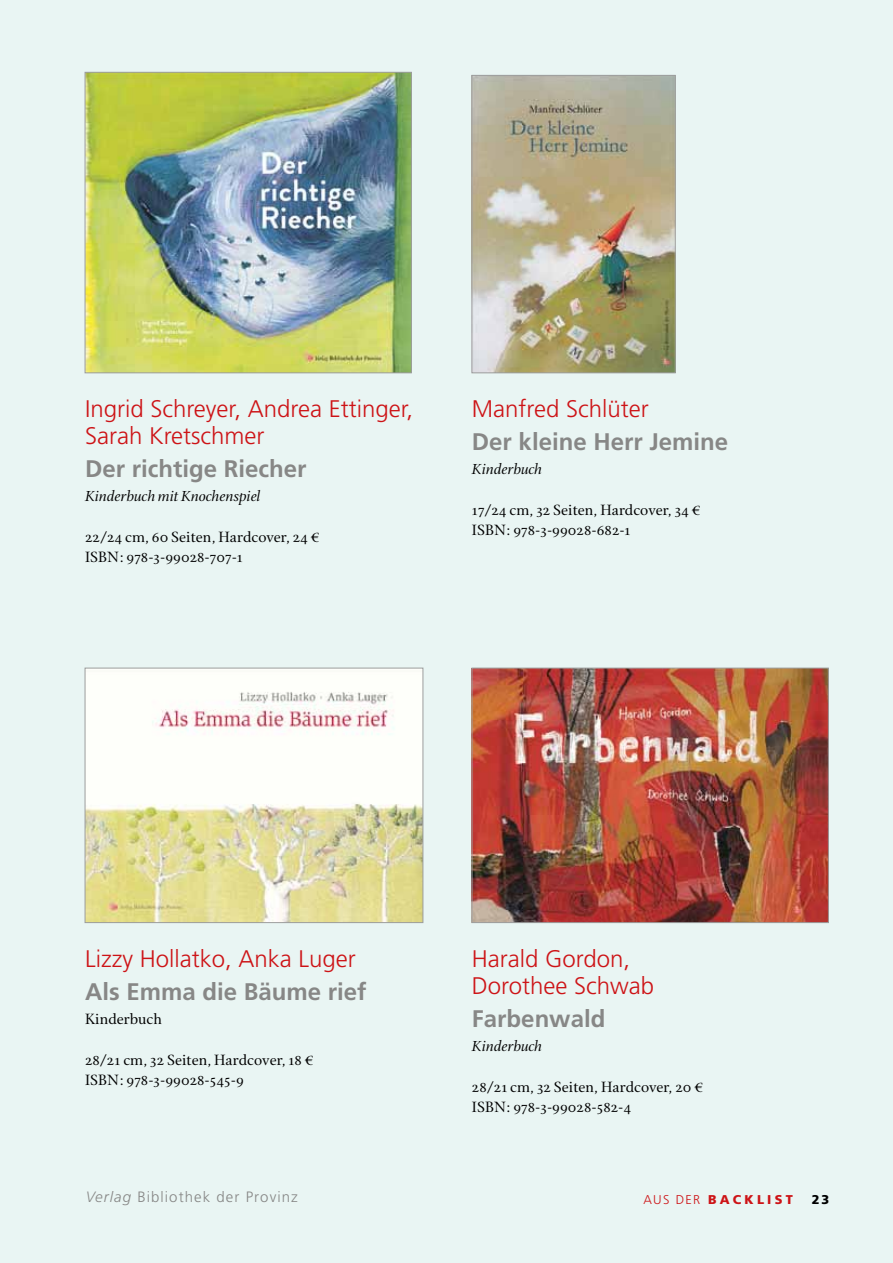
<style>
.page{position:relative;width:893px;height:1263px;background:#e9f5f3}
.page>*{position:absolute;margin:0;border:0;box-sizing:border-box;transform-origin:0 0}
.t1{font:300 24px/27px "Frutiger";color:#cd1316}
.t2{font:700 24px "Frutiger";color:#878786}
.t3{font:15.75px/20.2px "Cycles Eleven";color:#000}
.t4{font:italic 15.75px "Cycles Eleven";letter-spacing:-.005em;color:#000}
.t5{font:300 15px "Frutiger";letter-spacing:.07em;color:#878786}
.t6{font:900 12.75px "Frutiger";letter-spacing:.25em;color:#cd1316}
.t7{font:900 12.75px "Frutiger";color:#000}
.s1{font-style:italic}
.s2{font-weight:300}
</style>
<div class="page">
<img style="left:87px;top:670px;width:334px;height:251px">
<div style="left:85px;top:668px;width:338px;height:255px;border:1px solid #9c9d9d"></div>
<img style="left:87px;top:74px;width:323px;height:297px">
<div style="left:85px;top:72px;width:327px;height:301px;border:1px solid #9c9d9d"></div>
<img style="left:474px;top:670px;width:353px;height:251px">
<div style="left:472px;top:668px;width:357px;height:255px;border:1px solid #9c9d9d"></div>
<img style="left:474px;top:77px;width:199px;height:294px">
<div style="left:472px;top:75px;width:203px;height:298px;border:1px solid #9c9d9d"></div>
<h1 class="t1" style="left:85px;top:395px;width:330px">Ingrid Schreyer, Andrea Ettinger,<br>Sarah Kretschmer</h1>
<h1 class="t2" style="left:85px;top:454px;width:223px">Der richtige Riecher</h1>
<p class="t4" style="left:85px;top:487px;width:177px">Kinderbuch mit Knochenspiel</p>
<p class="t3" style="left:85px;top:527px;width:236px">22/24 cm, 60 Seiten, Hardcover, 24 ¤<br>ISBN: 978-3-99028-707-1</p>
<h1 class="t1" style="left:472px;top:395px;width:178px">Manfred Schlüter</h1>
<h1 class="t2" style="left:472px;top:427px;width:258px">Der kleine Herr Jemine</h1>
<p class="t4" style="left:472px;top:460px;width:72px">Kinderbuch</p>
<p class="t3" style="left:472px;top:500px;width:230px">17/24 cm, 32 Seiten, Hardcover, 34 ¤<br>ISBN: 978-3-99028-682-1</p>
<h1 class="t1" style="left:85px;top:945px;width:272px">Lizzy Hollatko, Anka Luger</h1>
<h1 class="t2" style="left:85px;top:977px;width:283px">Als Emma die Bäume rief</h1>
<p class="t3" style="left:85px;top:1009px;width:79px">Kinderbuch</p>
<p class="t3" style="left:85px;top:1049px;width:230px">28/21 cm, 32 Seiten, Hardcover, 18 ¤<br>ISBN: 978-3-99028-545-9</p>
<p class="t5" style="left:85px;top:1189px;width:214px"><span class="s1">Verlag</span> Bibliothek der Provinz</p>
<h1 class="t1" style="left:472px;top:945px;width:184px">Harald Gordon,<br>Dorothee Schwab</h1>
<h1 class="t2" style="left:472px;top:1004px;width:135px">Farbenwald</h1>
<p class="t4" style="left:472px;top:1037px;width:72px">Kinderbuch</p>
<p class="t3" style="left:472px;top:1076px;width:233px">28/21 cm, 32 Seiten, Hardcover, 20 ¤<br>ISBN: 978-3-99028-582-4</p>
<p class="t6" style="left:643px;top:1191px;width:151px"><span class="s2">aus der</span> BACKLIST</p>
<p class="t7" style="left:812px;top:1191px;width:19px">23</p>
</div>
